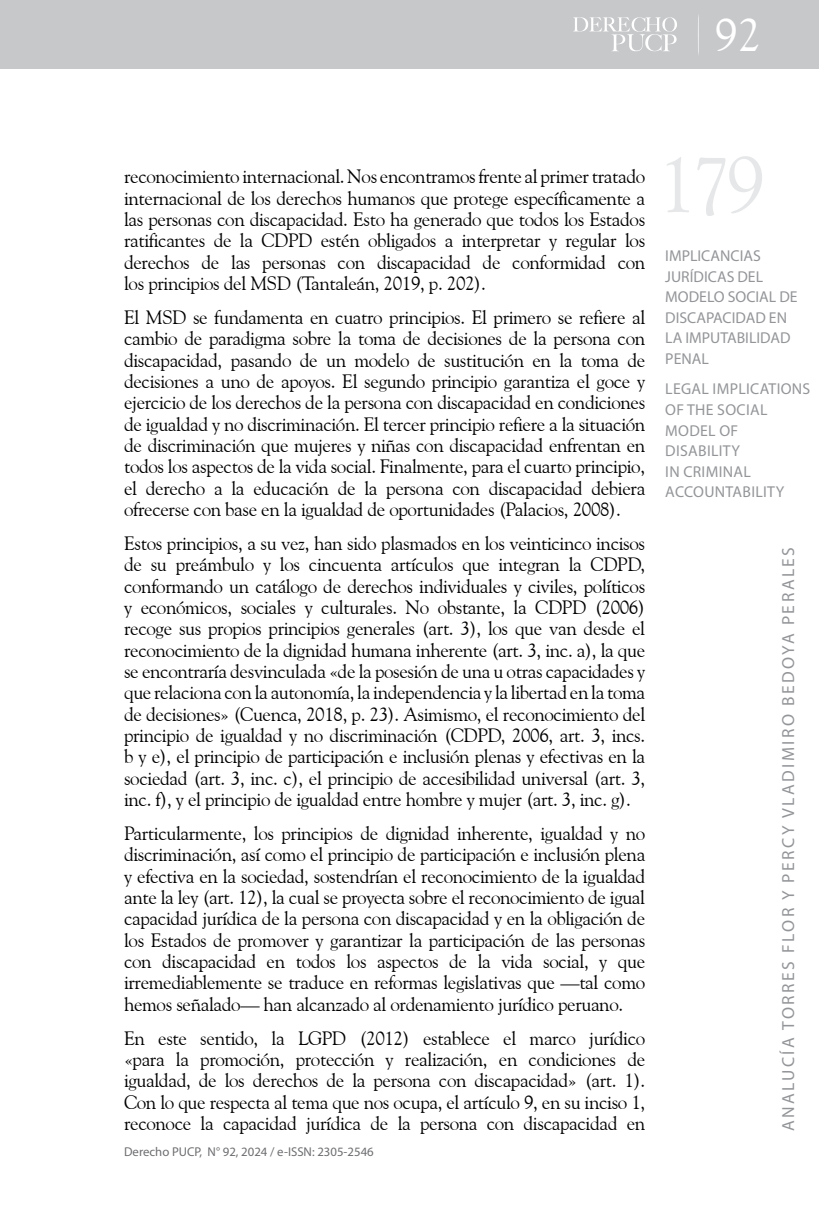
<style>
.page{position:relative;width:819px;height:1206px;background:#fff}
.page>*{position:absolute;margin:0;border:0;box-sizing:border-box;transform-origin:0 0}
.t1{font:78.75px "Goudy Old Style BT";color:#e6e7e8}
.t2{font:46.38px "Goudy Old Style BT";color:#fff}
.t3{font:19.25px/21.3px "Goudy Old Style BT";letter-spacing:-.02em;color:#000;text-align:justify}
.t4{font:17.5px "Myriad Pro";letter-spacing:.14em;color:#939598}
.t5{font:15.75px/20.7px "Myriad Pro";color:#939598}
.t6{font:15.75px/20.7px "Myriad Pro";letter-spacing:.02em;color:#939598}
.t7{font:12.78px "Myriad Pro";color:#6d6e71}
</style>
<div class="page">
<div style="left:0;top:0;width:819px;height:69px;background:#c7c8ca"></div>
<svg style="left:573px;top:17px;width:104px;height:34px"></svg>
<h2 class="t2" style="left:714px;top:6px;width:47px">92</h2>
<p class="t3" style="left:124px;top:166px;width:522px">reconocimiento internacional. Nos encontramos frente al primer tratado internacional de los derechos humanos que protege específicamente a las personas con discapacidad. Esto ha generado que todos los Estados ratificantes de la CDPD estén obligados a interpretar y regular los derechos de las personas con discapacidad de conformidad con los principios del MSD (Tantaleán, 2019, p. 202).</p>
<p class="t3" style="left:124px;top:306px;width:522px">El MSD se fundamenta en cuatro principios. El primero se refiere al cambio de paradigma sobre la toma de decisiones de la persona con discapacidad, pasando de un modelo de sustitución en la toma de decisiones a uno de apoyos. El segundo principio garantiza el goce y ejercicio de los derechos de la persona con discapacidad en condiciones de igualdad y no discriminación. El tercer principio refiere a la situación de discriminación que mujeres y niñas con discapacidad enfrentan en todos los aspectos de la vida social. Finalmente, para el cuarto principio, el derecho a la educación de la persona con discapacidad debiera ofrecerse con base en la igualdad de oportunidades (Palacios, 2008).</p>
<p class="t3" style="left:124px;top:532px;width:522px">Estos principios, a su vez, han sido plasmados en los veinticinco incisos de su preámbulo y los cincuenta artículos que integran la CDPD, conformando un catálogo de derechos individuales y civiles, políticos y económicos, sociales y culturales. No obstante, la CDPD (2006) recoge sus propios principios generales (art. 3), los que van desde el reconocimiento de la dignidad humana inherente (art. 3, inc. a), la que se encontraría desvinculada «de la posesión de una u otras capacidades y que relaciona con la autonomía, la independencia y la libertad en la toma de decisiones» (Cuenca, 2018, p. 23). Asimismo, el reconocimiento del principio de igualdad y no discriminación (CDPD, 2006, art. 3, incs. b y e), el principio de participación e inclusión plenas y efectivas en la sociedad (art. 3, inc. c), el principio de accesibilidad universal (art. 3, inc. f), y el principio de igualdad entre hombre y mujer (art. 3, inc. g).</p>
<p class="t3" style="left:124px;top:822px;width:522px">Particularmente, los principios de dignidad inherente, igualdad y no discriminación, así como el principio de participación e inclusión plena y efectiva en la sociedad, sostendrían el reconocimiento de la igualdad ante la ley (art. 12), la cual se proyecta sobre el reconocimiento de igual capacidad jurídica de la persona con discapacidad y en la obligación de los Estados de promover y garantizar la participación de las personas con discapacidad en todos los aspectos de la vida social, y que irremediablemente se traduce en reformas legislativas que —tal como hemos señalado— han alcanzado al ordenamiento jurídico peruano.</p>
<p class="t3" style="left:124px;top:1026px;width:522px">En este sentido, la LGPD (2012) establece el marco jurídico «para la promoción, protección y realización, en condiciones de igualdad, de los derechos de la persona con discapacidad» (art. 1).<br>Con lo que respecta al tema que nos ocupa, el artículo 9, en su inciso 1, reconoce la capacidad jurídica de la persona con discapacidad en</p>
<p class="t7" style="left:124px;top:1144px;width:251px">Derecho PUCP, N° 92, 2024 / e-ISSN: 2305-2546</p>
<h1 class="t1" style="left:657px;top:136px;width:109px">179</h1>
<p class="t5" style="left:665px;top:245px;width:134px">IMPLICANCIAS<br>JURÍDICAS DEL<br>MODELO SOCIAL DE<br>DISCAPACIDAD EN<br>LA IMPUTABILIDAD<br>PENAL</p>
<p class="t6" style="left:665px;top:378px;width:147px">LEGAL IMPLICATIONS<br>OF THE SOCIAL<br>MODEL OF<br>DISABILITY<br>IN CRIMINAL<br>ACCOUNTABILITY</p>
<p class="t4" style="left:777px;top:1131px;width:586px;rotate:-90deg">ANALUCÍA TORRES FLOR Y PERCY VLADIMIRO BEDOYA PERALES</p>
</div>
